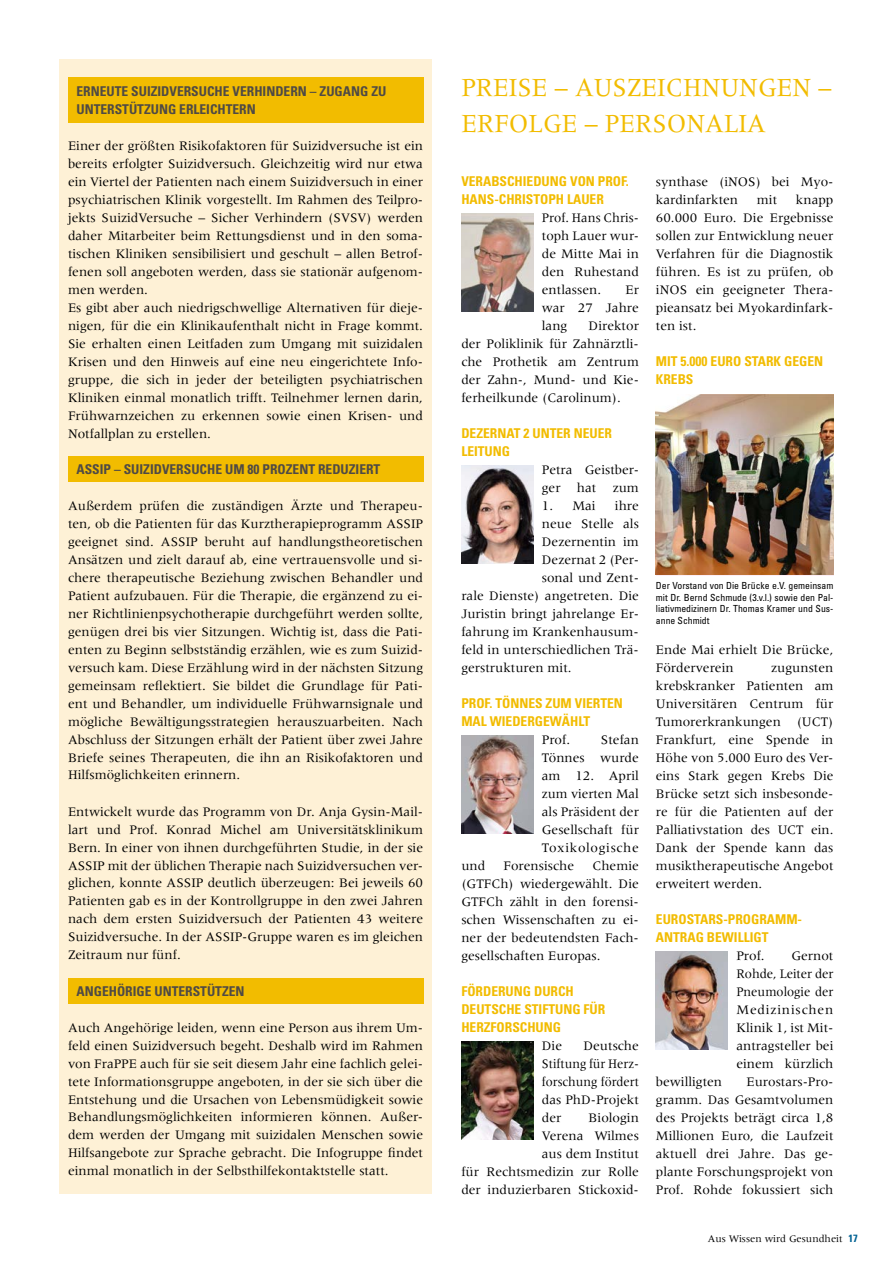
<style>
.page{position:relative;width:893px;height:1263px;background:#fff}
.page>*{position:absolute;margin:0;border:0;box-sizing:border-box;transform-origin:0 0}
.t1{font:27px/36px "Meridien LT Std";color:#f2bc00;scale:.96 1}
.t2{font:13.5px/18px "Meridien LT Std";color:#000;text-align:justify}
.t3{font:700 condensed 13.5px/18px "Univers";color:#f2bc00}
.t4{font:700 condensed 13.5px/18px "Univers";color:#4f4a45}
.t5{font:13.5px/18px "Meridien LT Std";color:#000;text-align:justify;scale:.96 1}
.t6{font:10.5px "Meridien LT Std";color:#000}
.t7{font:condensed 9.75px/11.7px "Univers";color:#000;text-align:justify}
.s1{font-family:"Univers";font-weight:700;font-stretch:condensed;color:#006293}
</style>
<div class="page">
<img style="left:461px;top:213px;width:72px;height:99px">
<img style="left:461px;top:465px;width:72px;height:99px">
<img style="left:461px;top:735px;width:72px;height:99px">
<img style="left:461px;top:1041px;width:72px;height:99px">
<img style="left:656px;top:394px;width:177px;height:180px">
<img style="left:656px;top:951px;width:72px;height:99px">
<div style="left:60px;top:60px;width:372px;height:1134px;background:#fef1d6"></div>
<div style="left:68px;top:78px;width:355px;height:25px;background:#f2bc00"></div>
<div style="left:68px;top:96px;width:355px;height:27px;background:#f2bc00"></div>
<div style="left:68px;top:456px;width:355px;height:25px;background:#f2bc00"></div>
<div style="left:68px;top:978px;width:355px;height:25px;background:#f2bc00"></div>
<p class="t4" style="left:77px;top:82px;width:311px">ERNEUTE SUIZIDVERSUCHE VERHINDERN – ZUGANG ZU<br>UNTERSTÜTZUNG ERLEICHTERN</p>
<p class="t2" style="left:68px;top:136px;width:357px;text-align:left">Einer der größten Risikofaktoren für Suizidversuche ist ein bereits erfolgter Suizidversuch. Gleichzeitig wird nur etwa ein Viertel der Patienten nach einem Suizidversuch in einer psychiatrischen Klinik vorgestellt. Im Rahmen des Teilpro&shy;jekts SuizidVersuche – Sicher Verhindern (SVSV) werden daher Mitarbeiter beim Rettungsdienst und in den soma&shy;tischen Kliniken sensibilisiert und geschult – allen Betrof&shy;fenen soll angeboten werden, dass sie stationär aufgenom&shy;men werden.<br>Es gibt aber auch niedrigschwellige Alternativen für dieje&shy;nigen, für die ein Klinikaufenthalt nicht in Frage kommt.<br>Sie erhalten einen Leitfaden zum Umgang mit suizidalen Krisen und den Hinweis auf eine neu eingerichtete Info&shy;gruppe, die sich in jeder der beteiligten psychiatrischen Kliniken einmal monatlich trifft. Teilnehmer lernen darin, Frühwarnzeichen zu erkennen sowie einen Krisen- und Notfallplan zu erstellen.</p>
<p class="t4" style="left:77px;top:460px;width:305px">ASSIP – SUIZIDVERSUCHE UM 80 PROZENT REDUZIERT</p>
<p class="t2" style="left:68px;top:496px;width:357px">Außerdem prüfen die zuständigen Ärzte und Therapeu&shy;ten, ob die Patienten für das Kurztherapieprogramm ASSIP geeignet sind. ASSIP beruht auf handlungstheoretischen Ansätzen und zielt darauf ab, eine vertrauensvolle und si&shy;chere therapeutische Beziehung zwischen Behandler und Patient aufzubauen. Für die Therapie, die ergänzend zu ei&shy;ner Richtlinienpsychotherapie durchgeführt werden sollte, genügen drei bis vier Sitzungen. Wichtig ist, dass die Pati&shy;enten zu Beginn selbstständig erzählen, wie es zum Suizid&shy;versuch kam. Diese Erzählung wird in der nächsten Sitzung gemeinsam reflektiert. Sie bildet die Grundlage für Pati&shy;ent und Behandler, um individuelle Frühwarnsignale und mögliche Bewältigungsstrategien herauszuarbeiten. Nach Abschluss der Sitzungen erhält der Patient über zwei Jahre Briefe seines Therapeuten, die ihn an Risikofaktoren und Hilfsmöglichkeiten erinnern.</p>
<p class="t2" style="left:68px;top:802px;width:357px">Entwickelt wurde das Programm von Dr. Anja Gysin-Mail&shy;lart und Prof. Konrad Michel am Universitätsklinikum Bern. In einer von ihnen durchgeführten Studie, in der sie ASSIP mit der üblichen Therapie nach Suizidversuchen ver&shy;glichen, konnte ASSIP deutlich überzeugen: Bei jeweils 60<br>Patienten gab es in der Kontrollgruppe in den zwei Jahren nach dem ersten Suizidversuch der Patienten 43 weitere Suizidversuche. In der ASSIP-Gruppe waren es im gleichen Zeitraum nur fünf.</p>
<p class="t4" style="left:77px;top:982px;width:170px">ANGEHÖRIGE UNTERSTÜTZEN</p>
<p class="t2" style="left:68px;top:1018px;width:357px">Auch Angehörige leiden, wenn eine Person aus ihrem Um&shy;feld einen Suizidversuch begeht. Deshalb wird im Rahmen von FraPPE auch für sie seit diesem Jahr eine fachlich gelei&shy;tete Informationsgruppe angeboten, in der sie sich über die Entstehung und die Ursachen von Lebensmüdigkeit sowie Behandlungsmöglichkeiten informieren können. Außer&shy;dem werden der Umgang mit suizidalen Menschen sowie Hilfsangebote zur Sprache gebracht. Die Infogruppe findet einmal monatlich in der Selbsthilfekontaktstelle statt.</p>
<h1 class="t1" style="left:461px;top:69px;width:387px">PREISE – AUSZEICHNUNGEN –<br>ERFOLGE – PERSONALIA</h1>
<p class="t3" style="left:461px;top:172px;width:169px">VERABSCHIEDUNG VON PROF.<br>HANS-CHRISTOPH LAUER</p>
<p class="t5" style="left:542px;top:208px;width:103px">Prof. Hans Chris&shy;toph Lauer wur&shy;de Mitte Mai in den Ruhestand entlassen.</p>
<p class="t2" style="left:542px;top:280px;width:99px;text-indent:84px">Er war 27 Jahre lang</p>
<p class="t2" style="left:461px;top:316px;width:179px;text-indent:127px">Direktor der Poliklinik für Zahnärztli&shy;che Prothetik am Zentrum der Zahn-, Mund- und Kie&shy;ferheilkunde (Carolinum).</p>
<p class="t3" style="left:461px;top:424px;width:152px">DEZERNAT 2 UNTER NEUER<br>LEITUNG</p>
<p class="t2" style="left:542px;top:460px;width:99px">Petra Geistber&shy;ger hat zum</p>
<p class="t2" style="left:542px;top:496px;width:55px">1. Mai</p>
<p class="t2" style="left:615px;top:496px;width:26px">ihre</p>
<p class="t2" style="left:542px;top:514px;width:99px">neue Stelle als</p>
<p class="t2" style="left:542px;top:532px;width:99px">Dezernentin im</p>
<p class="t2" style="left:542px;top:550px;width:99px">Dezernat 2 (Per-</p>
<p class="t2" style="left:542px;top:568px;width:99px">sonal und Zent-</p>
<p class="t2" style="left:461px;top:586px;width:179px">rale Dienste) angetreten. Die</p>
<p class="t2" style="left:461px;top:604px;width:179px">Juristin bringt jahrelange Er-</p>
<p class="t2" style="left:461px;top:622px;width:179px">fahrung im Krankenhausum-</p>
<p class="t2" style="left:461px;top:640px;width:179px">feld in unterschiedlichen Trä-</p>
<p class="t2" style="left:461px;top:658px;width:112px">gerstrukturen mit.</p>
<p class="t3" style="left:461px;top:694px;width:163px">PROF. TÖNNES ZUM VIERTEN<br>MAL WIEDERGEWÄHLT</p>
<p class="t2" style="left:542px;top:730px;width:30px">Prof.</p>
<p class="t2" style="left:542px;top:730px;width:99px;text-indent:59px">Stefan Tönnes wurde am 12. April zum vierten Mal als Präsident der Gesellschaft für Toxikologische</p>
<p class="t2" style="left:461px;top:856px;width:179px;text-indent:131px">Chemie (GTFCh) wiedergewählt. Die GTFCh zählt in den forensi&shy;schen Wissenschaften zu ei&shy;ner der bedeutendsten Fach&shy;gesellschaften Europas.</p>
<p class="t3" style="left:461px;top:982px;width:146px">FÖRDERUNG DURCH<br>DEUTSCHE STIFTUNG FÜR<br>HERZFORSCHUNG</p>
<p class="t2" style="left:542px;top:1036px;width:22px">Die</p>
<p class="t2" style="left:461px;top:856px;width:26px">und</p>
<p class="t2" style="left:504px;top:856px;width:72px">Forensische</p>
<p class="t2" style="left:542px;top:1036px;width:99px;text-indent:42px">Deutsche Stiftung für Herz&shy;forschung fördert das PhD-Projekt der</p>
<p class="t2" style="left:461px;top:1108px;width:179px;text-align:right">Biologin<br>Verena Wilmes<br>aus dem Institut<br>für Rechtsmedizin zur Rolle der induzierbaren Stickoxid-</p>
<p class="t2" style="left:656px;top:172px;width:179px">synthase (iNOS) bei Myo&shy;kardinfarkten</p>
<p class="t2" style="left:656px;top:190px;width:179px;text-indent:140px">knapp 60.000 Euro. Die Ergebnisse sollen zur Entwicklung neuer Verfahren für die Diagnostik führen. Es ist zu prüfen, ob iNOS ein geeigneter Thera&shy;pieansatz bei Myokardinfark&shy;ten ist.</p>
<p class="t3" style="left:656px;top:352px;width:169px">MIT 5.000 EURO STARK GEGEN<br>KREBS</p>
<p class="t2" style="left:757px;top:190px;width:22px">mit</p>
<p class="t7" style="left:656px;top:579px;width:179px">Der Vorstand von Die Brücke e.V. gemeinsam mit Dr. Bernd Schmude (3.v.l.) sowie den Pal&shy;liativmedizinern Dr. Thomas Kramer und Sus&shy;anne Schmidt</p>
<p class="t2" style="left:656px;top:640px;width:179px">Ende Mai erhielt Die Brücke,<br>Förderverein</p>
<p class="t2" style="left:656px;top:658px;width:179px;text-indent:115px">zugunsten krebskranker Patienten am Universitären Centrum für Tumorerkrankungen (UCT)<br>Frankfurt, eine Spende in Höhe von 5.000 Euro des Ver&shy;eins Stark gegen Krebs Die Brücke setzt sich insbesonde&shy;re für die Patienten auf der Palliativstation des UCT ein.<br>Dank der Spende kann das musiktherapeutische Angebot erweitert werden.</p>
<p class="t3" style="left:656px;top:910px;width:148px">EUROSTARS-PROGRAMM-<br>ANTRAG BEWILLIGT</p>
<p class="t2" style="left:736px;top:946px;width:30px">Prof.</p>
<p class="t2" style="left:736px;top:946px;width:99px;text-indent:55px">Gernot Rohde, Leiter der Pneumologie der Medizinischen Klinik 1, ist Mit&shy;antragsteller bei einem kürzlich</p>
<p class="t2" style="left:656px;top:1072px;width:68px">bewilligten</p>
<p class="t2" style="left:656px;top:1072px;width:179px;text-indent:91px">Eurostars-Pro&shy;gramm. Das Gesamtvolumen des Projekts beträgt circa 1,8<br>Millionen Euro, die Laufzeit aktuell drei Jahre. Das ge&shy;plante Forschungsprojekt von Prof. Rohde fokussiert sich</p>
<p class="t6" style="left:708px;top:1232px;width:151px">Aus Wissen wird Gesundheit <span class="s1">17</span></p>
</div>
